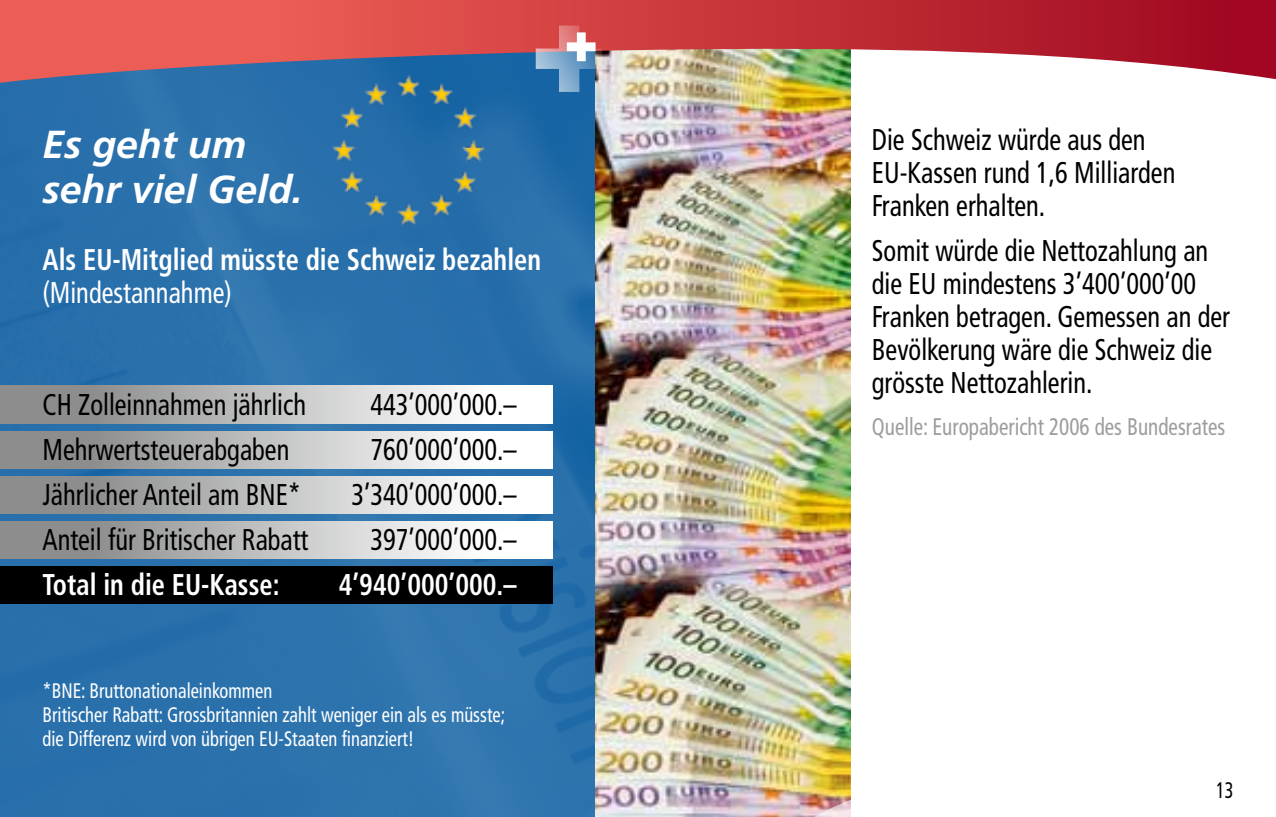
<style>
.page{position:relative;width:1276px;height:817px;background:#fff}
.page>*{position:absolute;margin:0;border:0;box-sizing:border-box;transform-origin:0 0}
.t1{font:italic 700 39px/45px "Frutiger";color:#fff}
.t2{font:condensed 30px/33px "Frutiger";color:#000;scale:.88 1}
.t3{font:700 condensed 30px "Frutiger";color:#fff;scale:.88 1}
.t4{font:condensed 30px "Frutiger";color:#fff;scale:.88 1}
.t5{font:condensed 24px "Frutiger";color:#9c9d9d;scale:.88 1}
.t6{font:condensed 22.5px "Frutiger";color:#000;scale:.8 1}
.t7{font:condensed 21px/24px "Frutiger";color:#fff;scale:.88 1}
</style>
<div class="page">
<img style="left:0;top:83px;width:595px;height:733px">
<img style="left:319px;top:83px;width:175px;height:144px">
<div style="left:0;top:386px;width:553px;height:37px;background:linear-gradient(to right,#7e7e7e,#fff)"></div>
<div style="left:0;top:431px;width:553px;height:37px;background:linear-gradient(to right,#7e7e7e,#fff)"></div>
<div style="left:0;top:476px;width:553px;height:37px;background:linear-gradient(to right,#7e7e7e,#fff)"></div>
<div style="left:0;top:521px;width:553px;height:37px;background:linear-gradient(to right,#7e7e7e,#fff)"></div>
<div style="left:0;top:566px;width:553px;height:37px;background:#000"></div>
<img style="left:595px;top:79px;width:255px;height:737px">
<svg style="left:0;top:0;width:638px;height:83px;background:#bc5d65"></svg>
<svg style="left:536px;top:26px;width:66px;height:66px;background:#958ba3"></svg>
<svg style="left:638px;top:0;width:638px;height:79px"></svg>
<img style="left:638px;top:748px;width:137px;height:68px">
<img style="left:775px;top:748px;width:76px;height:68px">
<h1 class="t1" style="left:43px;top:121px;width:262px">Es geht um sehr viel Geld.</h1>
<p class="t3" style="left:43px;top:242px;width:568px">Als EU-Mitglied müsste die Schweiz bezahlen</p>
<p class="t4" style="left:43px;top:275px;width:217px">(Mindestannahme)</p>
<p class="t2" style="left:43px;top:388px;width:301px">CH Zolleinnahmen jährlich</p>
<p class="t2" style="left:370px;top:388px;width:168px">443’000’000.–</p>
<p class="t2" style="left:43px;top:433px;width:282px">Mehrwertsteuerabgaben</p>
<p class="t2" style="left:370px;top:433px;width:168px">760’000’000.–</p>
<p class="t2" style="left:43px;top:478px;width:295px">Jährlicher Anteil am BNE*</p>
<p class="t2" style="left:351px;top:478px;width:189px">3’340’000’000.–</p>
<p class="t2" style="left:43px;top:523px;width:304px">Anteil für Britischer Rabatt</p>
<p class="t2" style="left:370px;top:523px;width:168px">397’000’000.–</p>
<p class="t3" style="left:43px;top:566px;width:271px">Total in die EU-Kasse:</p>
<p class="t3" style="left:339px;top:566px;width:204px">4’940’000’000.–</p>
<p class="t7" style="left:43px;top:678px;width:527px">*BNE: Bruttonationaleinkommen<br>Britischer Rabatt: Grossbritannien zahlt weniger ein als es müsste; die Differenz wird von übrigen EU-Staaten finanziert!</p>
<p class="t2" style="left:872px;top:123px;width:346px">Die Schweiz würde aus den<br>EU-Kassen rund 1,6 Milliarden<br>Franken erhalten.</p>
<p class="t2" style="left:872px;top:234px;width:408px">Somit würde die Nettozahlung an die EU mindestens 3’400’000’00<br>Franken betragen. Gemessen an der<br>Bevölkerung wäre die Schweiz die grösste Nettozahlerin.</p>
<p class="t5" style="left:872px;top:413px;width:403px">Quelle: Europabericht 2006 des Bundesrates</p>
<p class="t6" style="left:1216px;top:776px;width:23px">13</p>
</div>
